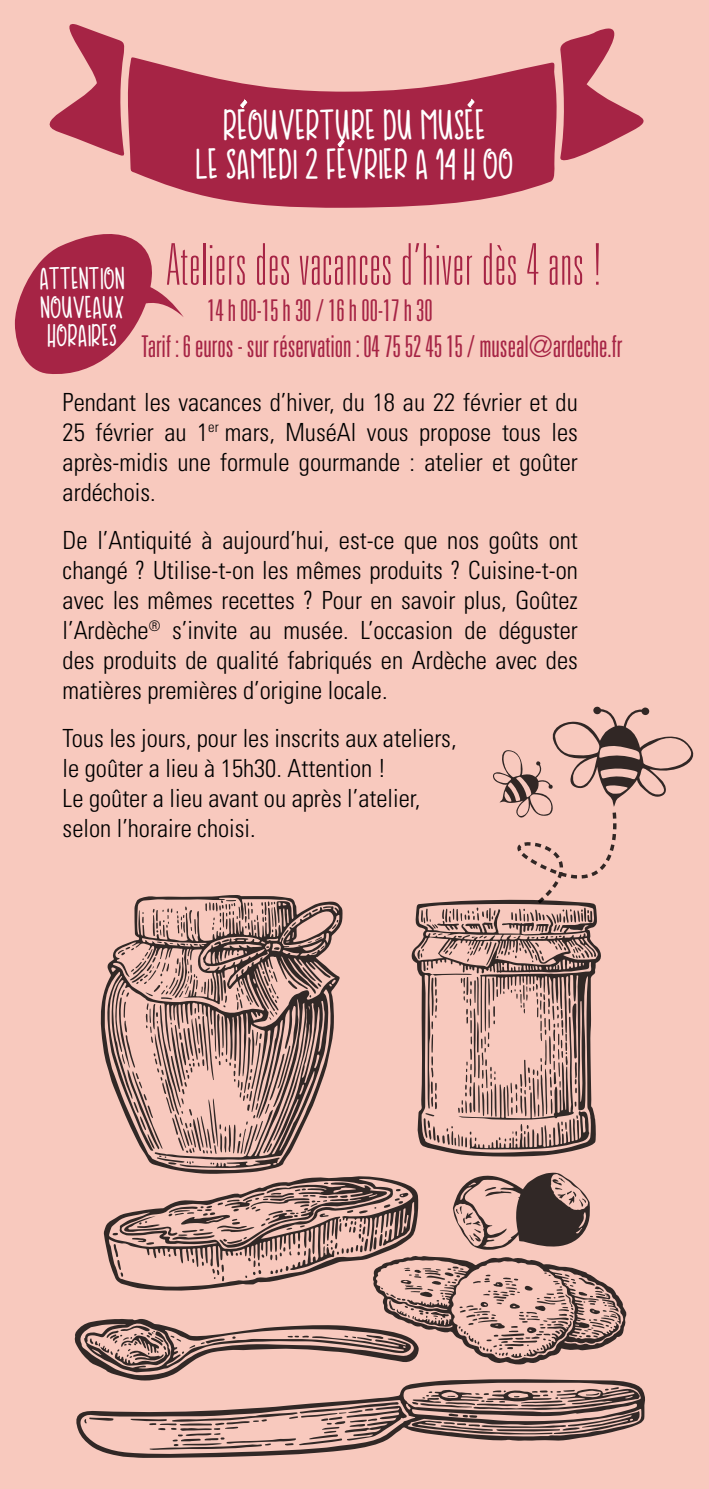
<style>
.page{position:relative;width:709px;height:1489px;background:#fff}
.page>*{position:absolute;margin:0;border:0;box-sizing:border-box;transform-origin:0 0}
.t1{font:100 ultra-condensed 57.5px "Univers";letter-spacing:.025em;color:#a62445}
.t2{font:32.5px/39px "SWEETY TEA Regular";color:#fff;text-align:center}
.t3{font:300 ultra-condensed 30px/36px "Univers";color:#a62445}
.t4{font:300 condensed 25px/30px "Univers";color:#000;text-align:justify}
.t5{font:23.75px/28.5px "SWEETY TEA Regular";color:#fff;text-align:center}
</style>
<div class="page">
<div style="left:0;top:0;width:709px;height:1488px;background:#f8c9be"></div>
<svg style="left:493px;top:706px;width:201px;height:193px"></svg>
<svg style="left:49px;top:24px;width:595px;height:184px;fill:#a62445"></svg>
<svg style="left:411px;top:899px;width:190px;height:257px"></svg>
<svg style="left:100px;top:895px;width:242px;height:277px"></svg>
<svg style="left:76px;top:1380px;width:569px;height:77px"></svg>
<svg style="left:74px;top:1172px;width:552px;height:208px"></svg>
<svg style="left:15px;top:234px;width:169px;height:140px"></svg>
<svg style="left:468px;top:100px;width:6px;height:7px"></svg>
<svg style="left:240px;top:100px;width:7px;height:8px"></svg>
<svg style="left:338px;top:139px;width:6px;height:8px"></svg>
<h2 class="t2" style="left:196px;top:110px;width:319px">REOUVERTURE DU MUSEE<br>LE SAMEDI 2 FEVRIER A 14 H 00</h2>
<h1 class="t1" style="left:167px;top:235px;width:436px">Ateliers des vacances d’hiver dès 4 ans !</h1>
<p class="t3" style="left:141px;top:291px;width:483px;text-indent:66px">14 h 00-15 h 30 / 16 h 00-17 h 30<br>Tarif : 6 euros - sur réservation : 04 75 52 45 15 / museal@ardeche.fr</p>
<p class="t4" style="left:63px;top:387px;width:517px">Pendant les vacances d’hiver, du 18 au 22 février et du 25 février au 1<sup>er</sup> mars, MuséAl vous propose tous les après-midis une formule gourmande : atelier et goûter ardéchois.</p>
<p class="t4" style="left:63px;top:525px;width:517px">De l’Antiquité à aujourd’hui, est-ce que nos goûts ont changé ? Utilise-t-on les mêmes produits ? Cuisine-t-on avec les mêmes recettes ? Pour en savoir plus, Goûtez l’Ardèche<sup>®</sup> s’invite au musée. L’occasion de déguster des produits de qualité fabriqués en Ardèche avec des matières premières d’origine locale.</p>
<p class="t4" style="left:63px;top:723px;width:395px;text-align:left">Tous les jours, pour les inscrits aux ateliers, le goûter a lieu à 15h30. Attention !<br>Le goûter a lieu avant ou après l’atelier, selon l’horaire choisi.</p>
<p class="t5" style="left:40px;top:268px;width:87px">ATTENTION<br>NOUVEAUX<br>HORAIRES</p>
</div>
